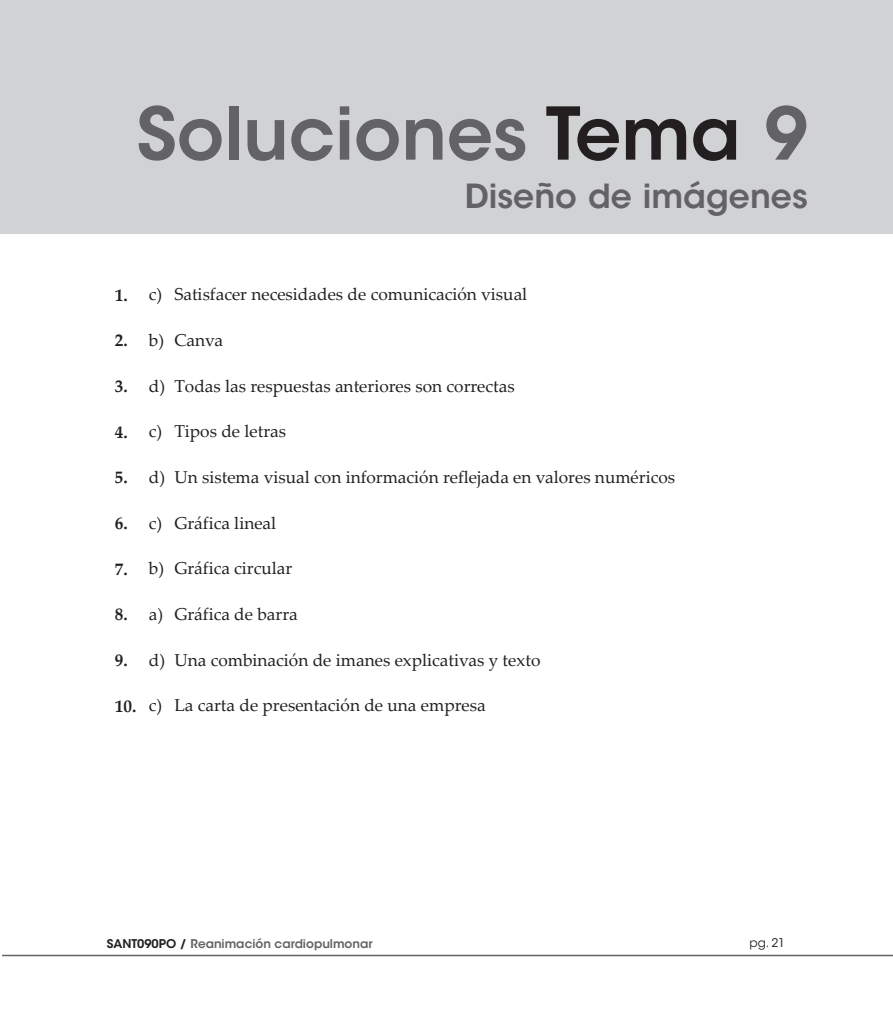
<style>
.page{position:relative;width:893px;height:1021px;background:#fff}
.page>*{position:absolute;margin:0;border:0;box-sizing:border-box;transform-origin:0 0}
.t1{font:600 72px "ITC Avant Garde Std";color:#636366}
.t2{font:600 33px "ITC Avant Garde Std";color:#636366}
.t3{font:17.25px "Palatino Linotype";color:#231f20}
.t4{font:600 12px "ITC Avant Garde Std";color:#636366}
.t5{font:12px "ITC Avant Garde Std";color:#231f20}
.s1{color:#231f20}
.s2{font-weight:700}
</style>
<div class="page">
<hr style="left:2px;top:954px;width:891px;height:2px;background:#636366">
<div style="left:0;top:0;width:893px;height:233px;background:#d1d2d4"></div>
<h1 class="t1" style="left:136px;top:88px;width:673px">Soluciones <span class="s1">Tema</span> 9</h1>
<h2 class="t2" style="left:465px;top:175px;width:345px">Diseño de imágenes</h2>
<p class="t3" style="left:115px;top:282px;width:414px"><span class="s2">1.</span> c) Satisfacer necesidades de comunicación visual</p>
<p class="t3" style="left:115px;top:328px;width:110px"><span class="s2">2.</span> b) Canva</p>
<p class="t3" style="left:115px;top:373px;width:401px"><span class="s2">3.</span> d) Todas las respuestas anteriores son correctas</p>
<p class="t3" style="left:115px;top:419px;width:173px"><span class="s2">4.</span> c) Tipos de letras</p>
<p class="t3" style="left:115px;top:465px;width:562px"><span class="s2">5.</span> d) Un sistema visual con información reflejada en valores numéricos</p>
<p class="t3" style="left:115px;top:510px;width:163px"><span class="s2">6.</span> c) Gráfica lineal</p>
<p class="t3" style="left:115px;top:556px;width:179px"><span class="s2">7.</span> b) Gráfica circular</p>
<p class="t3" style="left:115px;top:602px;width:185px"><span class="s2">8.</span> a) Gráfica de barra</p>
<p class="t3" style="left:115px;top:647px;width:427px"><span class="s2">9.</span> d) Una combinación de imanes explicativas y texto</p>
<p class="t3" style="left:115px;top:693px;width:372px"><span class="s2">10.</span> c) La carta de presentación de una empresa</p>
<p class="t4" style="left:107px;top:935px;width:267px"><span class="s1">SANT090PO /</span> Reanimación cardiopulmonar</p>
<p class="t5" style="left:749px;top:935px;width:37px">pg. 21</p>
</div>
